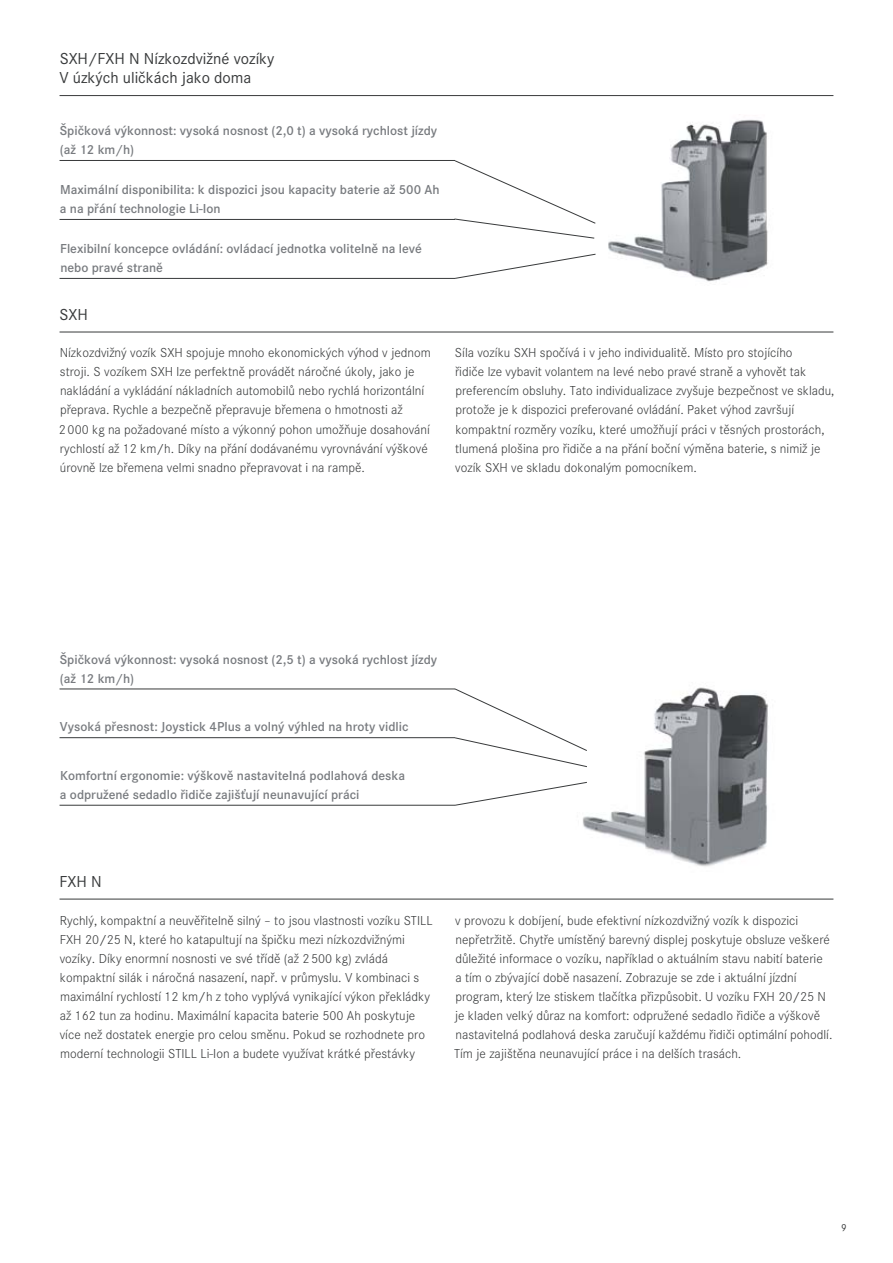
<style>
.page{position:relative;width:893px;height:1263px;background:#fff}
.page>*{position:absolute;margin:0;border:0;box-sizing:border-box;transform-origin:0 0}
.t1{font:16.5px/19.2px "Corporate S";color:#383a3b}
.t2{font:300 13.5px/19.2px "Corporate S";color:#383a3b}
.t3{font:600 13.5px/18.8px "Corporate S";color:#787b7f}
.t4{font:10.5px "Corporate S";color:#383a3b}
</style>
<div class="page">
<img style="left:594px;top:119px;width:174px;height:163px">
<img style="left:582px;top:687px;width:186px;height:180px">
<hr style="left:60px;top:95px;width:773px;height:1px;background:#383a3b">
<hr style="left:60px;top:332px;width:773px;height:1px;background:#383a3b">
<hr style="left:60px;top:899px;width:773px;height:1px;background:#383a3b">
<hr style="left:60px;top:689px;width:395px;height:1px;background:#383a3b">
<hr style="left:60px;top:737px;width:395px;height:1px;background:#383a3b">
<hr style="left:60px;top:805px;width:395px;height:1px;background:#383a3b">
<hr style="left:60px;top:160px;width:395px;height:1px;background:#383a3b">
<hr style="left:60px;top:219px;width:395px;height:1px;background:#383a3b">
<hr style="left:60px;top:278px;width:395px;height:1px;background:#383a3b">
<svg style="left:455px;top:254px;width:141px;height:25px"></svg>
<svg style="left:454px;top:160px;width:142px;height:79px"></svg>
<svg style="left:455px;top:782px;width:132px;height:24px"></svg>
<svg style="left:454px;top:688px;width:133px;height:79px"></svg>
<p class="t1" style="left:59px;top:50px;width:217px">SXH/FXH N Nízkozdvižné vozíky<br>V úzkých uličkách jako doma</p>
<p class="t3" style="left:60px;top:122px;width:379px">Špičková výkonnost: vysoká nosnost (2,0 t) a vysoká rychlost jízdy (až 12 km/h)</p>
<p class="t3" style="left:60px;top:181px;width:381px">Maximální disponibilita: k dispozici jsou kapacity baterie až 500 Ah a na přání technologie Li-Ion</p>
<p class="t3" style="left:60px;top:240px;width:363px">Flexibilní koncepce ovládání: ovládací jednotka volitelně na levé nebo pravé straně</p>
<p class="t1" style="left:60px;top:305px;width:30px">SXH</p>
<p class="t2" style="left:59px;top:344px;width:373px">Nízkozdvižný vozík SXH spojuje mnoho ekonomických výhod v jednom stroji. S vozíkem SXH lze perfektně provádět náročné úkoly, jako je nakládání a vykládání nákladních automobilů nebo rychlá horizontální přeprava. Rychle a bezpečně přepravuje břemena o hmotnosti až<br>2 000 kg na požadované místo a výkonný pohon umožňuje dosahování rychlostí až 12 km/h. Díky na přání dodávanému vyrovnávání výškové úrovně lze břemena velmi snadno přepravovat i na rampě.</p>
<p class="t2" style="left:455px;top:344px;width:381px">Síla vozíku SXH spočívá i v jeho individualitě. Místo pro stojícího<br>řidiče lze vybavit volantem na levé nebo pravé straně a vyhovět tak preferencím obsluhy. Tato individualizace zvyšuje bezpečnost ve skladu, protože je k dispozici preferované ovládání. Paket výhod završují kompaktní rozměry vozíku, které umožňují práci v těsných prostorách, tlumená plošina pro řidiče a na přání boční výměna baterie, s nimiž je vozík SXH ve skladu dokonalým pomocníkem.</p>
<p class="t3" style="left:60px;top:651px;width:379px">Špičková výkonnost: vysoká nosnost (2,5 t) a vysoká rychlost jízdy (až 12 km/h)</p>
<p class="t3" style="left:60px;top:718px;width:350px">Vysoká přesnost: Joystick 4Plus a volný výhled na hroty vidlic</p>
<p class="t3" style="left:60px;top:767px;width:347px">Komfortní ergonomie: výškově nastavitelná podlahová deska a odpružené sedadlo řidiče zajišťují neunavující práci</p>
<p class="t1" style="left:60px;top:872px;width:44px">FXH N</p>
<p class="t2" style="left:60px;top:912px;width:374px">Rychlý, kompaktní a neuvěřitelně silný – to jsou vlastnosti vozíku STILL FXH 20/25 N, které ho katapultují na špičku mezi nízkozdvižnými vozíky. Díky enormní nosnosti ve své třídě (až 2 500 kg) zvládá kompaktní silák i náročná nasazení, např. v průmyslu. V kombinaci s maximální rychlostí 12 km/h z toho vyplývá vynikající výkon překládky až 162 tun za hodinu. Maximální kapacita baterie 500 Ah poskytuje více než dostatek energie pro celou směnu. Pokud se rozhodnete pro moderní technologii STILL Li-Ion a budete využívat krátké přestávky</p>
<p class="t2" style="left:454px;top:912px;width:380px">v provozu k dobíjení, bude efektivní nízkozdvižný vozík k dispozici nepřetržitě. Chytře umístěný barevný displej poskytuje obsluze veškeré důležité informace o vozíku, například o aktuálním stavu nabití baterie<br>a tím o zbývající době nasazení. Zobrazuje se zde i aktuální jízdní program, který lze stiskem tlačítka přizpůsobit. U vozíku FXH 20/25 N je kladen velký důraz na komfort: odpružené sedadlo řidiče a výškově nastavitelná podlahová deska zaručují každému řidiči optimální pohodlí.<br>Tím je zajištěna neunavující práce i na delších trasách.</p>
<p class="t4" style="left:841px;top:1223px;width:7px">9</p>
</div>
